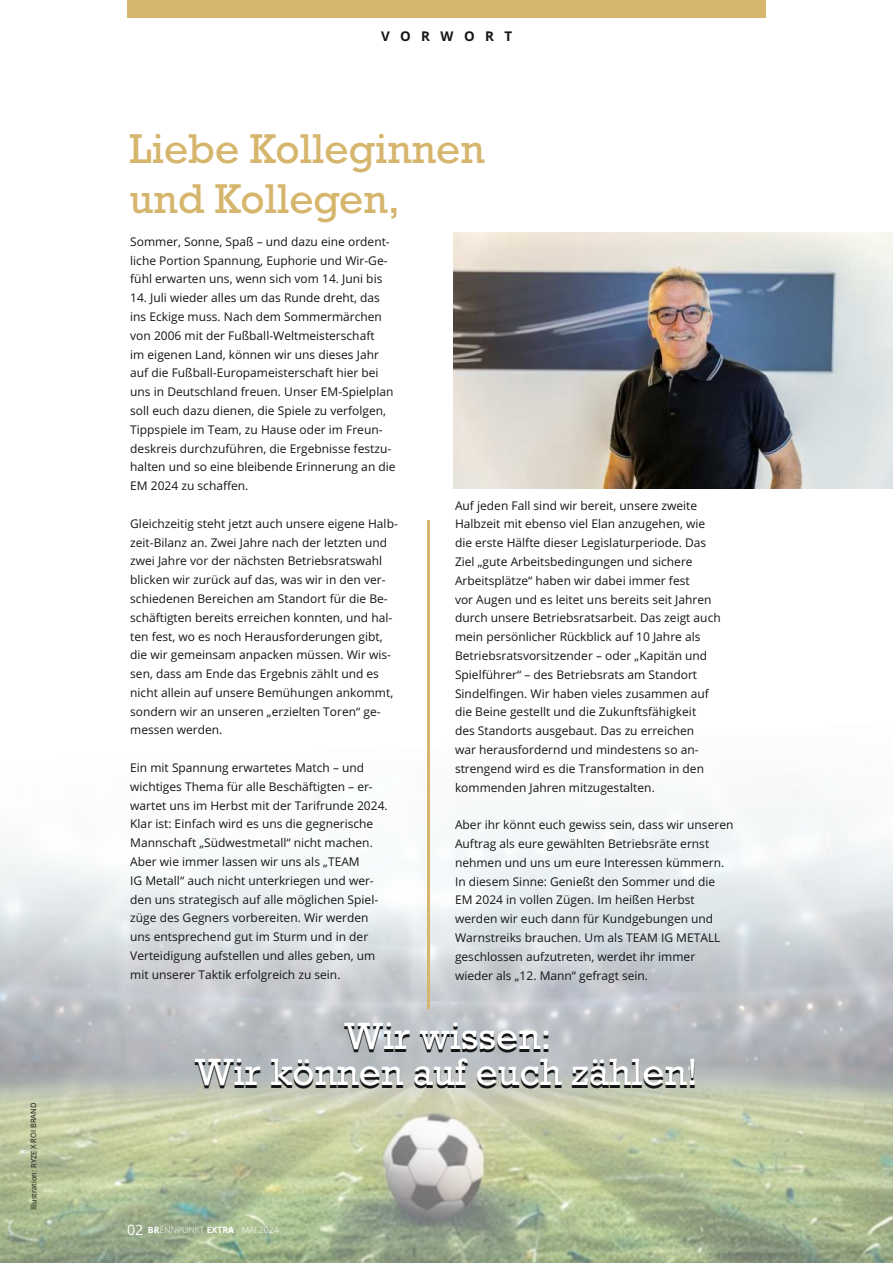
<style>
.page{position:relative;width:893px;height:1263px;background:#fff}
.page>*{position:absolute;margin:0;border:0;box-sizing:border-box;transform-origin:0 0}
.t1{font:42.3px/49.7px "Rockwell";color:#d6b56d}
.t2{font:38.55px/36.3px "Rockwell";color:#151616;text-align:center}
.t3{font:700 13.35px "Open Sans";letter-spacing:.78em;color:#151616}
.t4{font:12px/18.8px "Open Sans";color:#151616}
.t5{font:300 8.7px "Open Sans";color:#fff}
.t6{font:7.5px "Open Sans";color:#151616}
.s1{font-weight:400;font-size:14.25px}
.s2{font-weight:700}
</style>
<div class="page">
<img style="left:0;top:609px;width:893px;height:654px">
<div style="left:128px;top:0;width:638px;height:18px;background:#d6b56d"></div>
<hr style="left:428px;top:520px;width:2px;height:489px;background:#d6b56d">
<img style="left:453px;top:233px;width:440px;height:255px">
<p class="t6" style="left:29px;top:1209px;width:108px;rotate:-90deg">Illustration: RYZE X ROI BRAND</p>
<p class="t3" style="left:381px;top:27px;width:133px">VORWORT</p>
<h1 class="t1" style="left:130px;top:125px;width:356px">Liebe Kolleginnen und Kollegen,</h1>
<p class="t4" style="left:130px;top:232px;width:261px">Sommer, Sonne, Spaß – und dazu eine ordent&shy;liche Portion Spannung, Euphorie und Wir-Ge&shy;fühl erwarten uns, wenn sich vom 14. Juni bis</p>
<p class="t4" style="left:130px;top:288px;width:251px">14. Juli wieder alles um das Runde dreht, das</p>
<p class="t4" style="left:130px;top:307px;width:253px">ins Eckige muss. Nach dem Sommermärchen von 2006 mit der Fußball-Weltmeisterschaft</p>
<p class="t4" style="left:130px;top:363px;width:250px">auf die Fußball-Europameisterschaft hier bei</p>
<p class="t4" style="left:130px;top:344px;width:250px">im eigenen Land, können wir uns dieses Jahr</p>
<p class="t4" style="left:130px;top:382px;width:267px">uns in Deutschland freuen. Unser EM-Spielplan soll euch dazu dienen, die Spiele zu verfolgen, Tippspiele im Team, zu Hause oder im Freun&shy;deskreis durchzuführen, die Ergebnisse festzu&shy;halten und so eine bleibende Erinnerung an die EM 2024 zu schaffen.</p>
<p class="t4" style="left:130px;top:514px;width:269px">Gleichzeitig steht jetzt auch unsere eigene Halb&shy;zeit-Bilanz an. Zwei Jahre nach der letzten und zwei Jahre vor der nächsten Betriebsratswahl blicken wir zurück auf das, was wir in den ver&shy;schiedenen Bereichen am Standort für die Be&shy;schäftigten bereits erreichen konnten, und hal&shy;ten fest, wo es noch Herausforderungen gibt,</p>
<p class="t4" style="left:130px;top:645px;width:265px">die wir gemeinsam anpacken müssen. Wir wis&shy;sen, dass am Ende das Ergebnis zählt und es nicht allein auf unsere Bemühungen ankommt, sondern wir an unseren „erzielten Toren“ ge&shy;messen werden.</p>
<p class="t4" style="left:130px;top:758px;width:259px">Ein mit Spannung erwartetes Match – und wichtiges Thema für alle Beschäftigten – er&shy;wartet uns im Herbst mit der Tarifrunde 2024.<br>Klar ist: Einfach wird es uns die gegnerische Mannschaft „Südwestmetall“ nicht machen.</p>
<p class="t4" style="left:130px;top:852px;width:231px">Aber wie immer lassen wir uns als „TEAM</p>
<p class="t4" style="left:130px;top:871px;width:249px">IG Metall“ auch nicht unterkriegen und wer&shy;den uns strategisch auf alle möglichen Spiel&shy;züge des Gegners vorbereiten. Wir werden</p>
<p class="t4" style="left:130px;top:927px;width:247px">uns entsprechend gut im Sturm und in der<br>Verteidigung aufstellen und alles geben, um</p>
<p class="t4" style="left:130px;top:965px;width:212px">mit unserer Taktik erfolgreich zu sein.</p>
<p class="t4" style="left:455px;top:496px;width:267px">Auf jeden Fall sind wir bereit, unsere zweite Halbzeit mit ebenso viel Elan anzugehen, wie die erste Hälfte dieser Legislaturperiode. Das Ziel „gute Arbeitsbedingungen und sichere Arbeitsplätze“ haben wir dabei immer fest<br>vor Augen und es leitet uns bereits seit Jahren durch unsere Betriebsratsarbeit. Das zeigt auch mein persönlicher Rückblick auf 10 Jahre als Betriebsratsvorsitzender – oder „Kapitän und Spielführer“ – des Betriebsrats am Standort Sindelfingen. Wir haben vieles zusammen auf die Beine gestellt und die Zukunftsfähigkeit</p>
<p class="t4" style="left:455px;top:721px;width:241px">des Standorts ausgebaut. Das zu erreichen</p>
<p class="t4" style="left:455px;top:740px;width:250px">war herausfordernd und mindestens so an&shy;strengend wird es die Transformation in den kommenden Jahren mitzugestalten.</p>
<p class="t4" style="left:455px;top:815px;width:280px">Aber ihr könnt euch gewiss sein, dass wir unseren Auftrag als eure gewählten Betriebsräte ernst nehmen und uns um eure Interessen kümmern.<br>In diesem Sinne: Genießt den Sommer und die EM 2024 in vollen Zügen. Im heißen Herbst werden wir euch dann für Kundgebungen und Warnstreiks brauchen. Um als TEAM IG METALL geschlossen aufzutreten, werdet ihr immer wieder als „12. Mann“ gefragt sein.</p>
<h2 class="t2" style="left:195px;top:1021px;width:505px">Wir wissen:<br>Wir können auf euch zählen!</h2>
<p class="t5" style="left:127px;top:1224px;width:153px"><span class="s1">02</span> <span class="s2">BR</span>ENNPUNKT <span class="s2">EXTRA</span> - MAI 2024</p>
</div>
